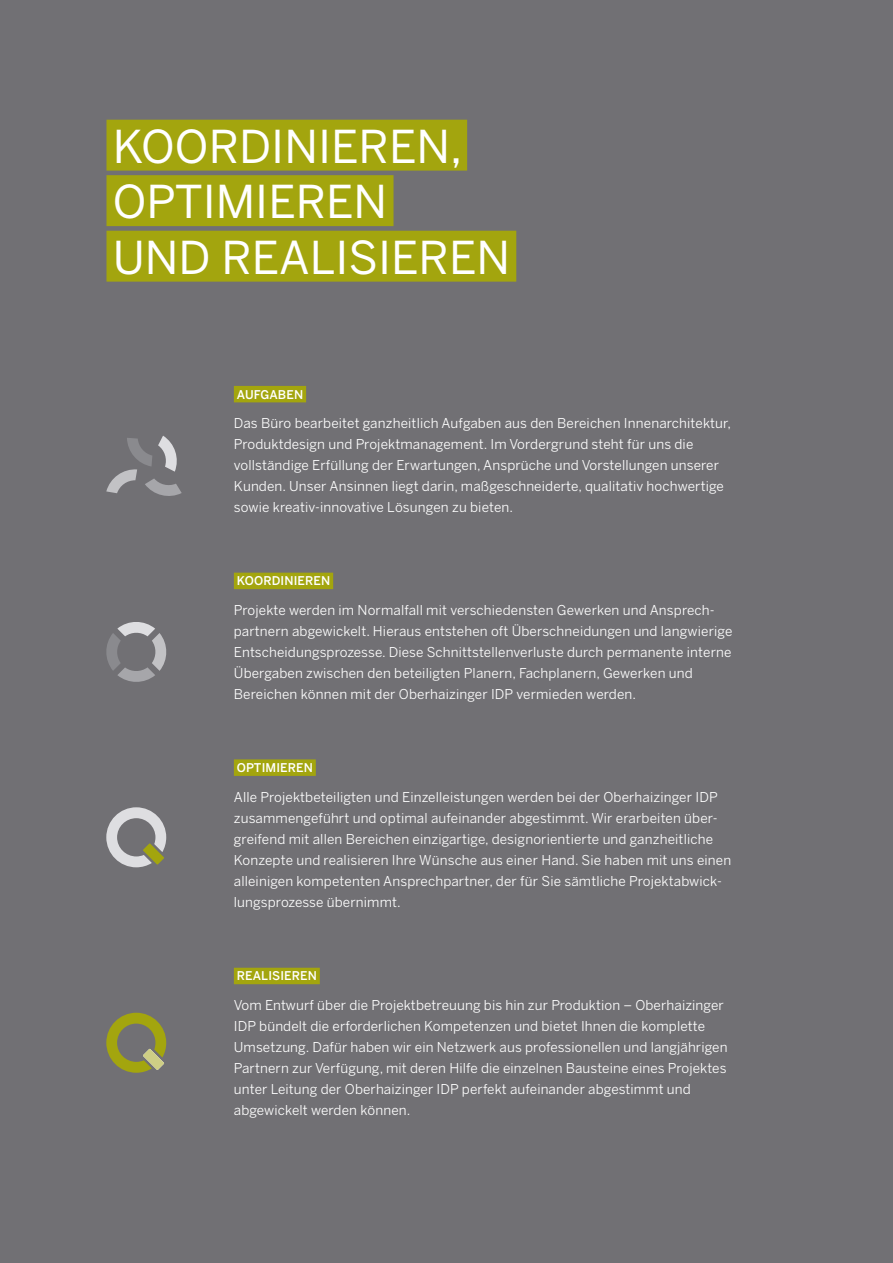
<style>
.page{position:relative;width:893px;height:1263px;background:#717074}
.page>*{position:absolute;margin:0;border:0;box-sizing:border-box;transform-origin:0 0}
.t1{font:45px/55.5px "Benton Sans";color:#fff}
.t2{font:13.5px/21px "Benton Sans";letter-spacing:.01em;color:#fff}
.t3{font:500 12px "Benton Sans";letter-spacing:.01em;color:#fff}
</style>
<div class="page">
<div style="left:234px;top:386px;width:72px;height:16px;background:#a3a50e"></div>
<div style="left:234px;top:573px;width:99px;height:16px;background:#a3a50e"></div>
<div style="left:234px;top:759px;width:82px;height:17px;background:#a3a50e"></div>
<div style="left:234px;top:968px;width:86px;height:16px;background:#a3a50e"></div>
<svg style="left:106px;top:622px;width:61px;height:60px"></svg>
<svg style="left:106px;top:436px;width:76px;height:60px"></svg>
<svg style="left:106px;top:807px;width:60px;height:60px"></svg>
<svg style="left:106px;top:1013px;width:60px;height:60px"></svg>
<div style="left:106px;top:120px;width:361px;height:51px;background:#a3a50e"></div>
<div style="left:106px;top:175px;width:287px;height:51px;background:#a3a50e"></div>
<div style="left:106px;top:231px;width:410px;height:51px;background:#a3a50e"></div>
<h1 class="t1" style="left:113px;top:120px;width:399px">KOORDINIEREN,<br>OPTIMIEREN<br>UND REALISIEREN</h1>
<p class="t3" style="left:237px;top:387px;width:68px">AUFGABEN</p>
<p class="t2" style="left:234px;top:413px;width:499px">Das Büro bearbeitet ganzheitlich Aufgaben aus den Bereichen Innenarchitektur, Produktdesign und Projektmanagement. Im Vordergrund steht für uns die vollständige Erfüllung der Erwartungen, Ansprüche und Vorstellungen unserer Kunden. Unser Ansinnen liegt darin, maßgeschneiderte, qualitativ hochwertige sowie kreativ-innovative Lösungen zu bieten.</p>
<p class="t3" style="left:237px;top:574px;width:95px">KOORDINIEREN</p>
<p class="t2" style="left:234px;top:600px;width:500px">Projekte werden im Normalfall mit verschiedensten Gewerken und Ansprech&shy;partnern abgewickelt. Hieraus entstehen oft Überschneidungen und langwierige Entscheidungsprozesse. Diese Schnittstellenverluste durch permanente interne Übergaben zwischen den beteiligten Planern, Fachplanern, Gewerken und Bereichen können mit der Oberhaizinger IDP vermieden werden.</p>
<p class="t3" style="left:237px;top:761px;width:78px">OPTIMIEREN</p>
<p class="t2" style="left:234px;top:786px;width:499px">Alle Projektbeteiligten und Einzelleistungen werden bei der Oberhaizinger IDP zusammengeführt und optimal aufeinander abgestimmt. Wir erarbeiten über&shy;greifend mit allen Bereichen einzigartige, designorientierte und ganzheitliche Konzepte und realisieren Ihre Wünsche aus einer Hand. Sie haben mit uns einen alleinigen kompetenten Ansprechpartner, der für Sie sämtliche Projektabwick&shy;lungsprozesse übernimmt.</p>
<p class="t3" style="left:237px;top:969px;width:82px">REALISIEREN</p>
<p class="t2" style="left:234px;top:995px;width:495px">Vom Entwurf über die Projektbetreuung bis hin zur Produktion – Oberhaizinger IDP bündelt die erforderlichen Kompetenzen und bietet Ihnen die komplette Umsetzung. Dafür haben wir ein Netzwerk aus professionellen und langjährigen Partnern zur Verfügung, mit deren Hilfe die einzelnen Bausteine eines Projektes unter Leitung der Oberhaizinger IDP perfekt aufeinander abgestimmt und abgewickelt werden können.</p>
</div>
